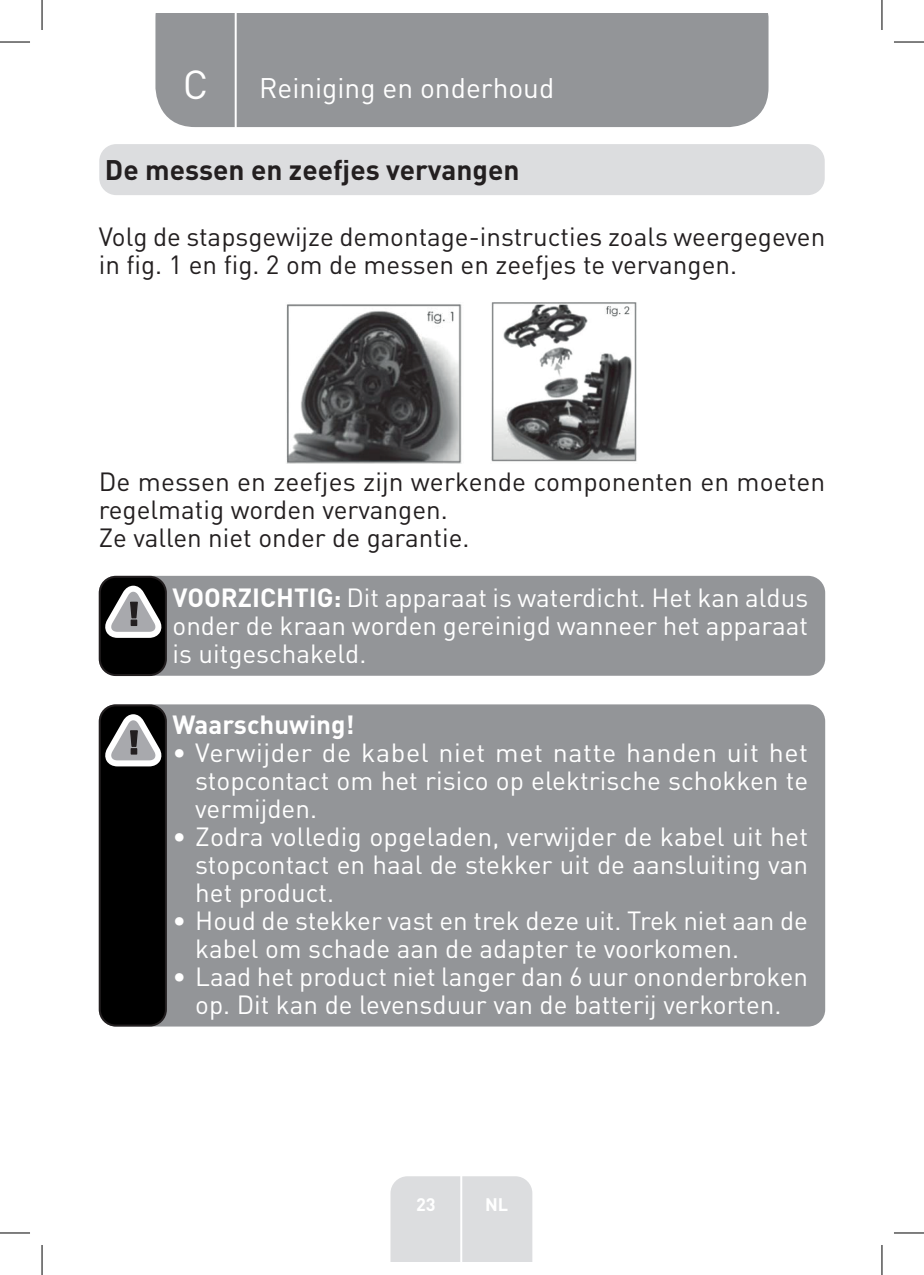
<style>
.page{position:relative;width:924px;height:1275px;background:#fff}
.page>*{position:absolute;margin:0;border:0;box-sizing:border-box;transform-origin:0 0}
.t1{font:40px "DIN Pro";color:#fff}
.Headline-01{font:700 28px "DIN Pro";color:#231f20}
.TitreGauche__gabarit{font:28px "DIN Pro";color:#fff}
.Large_Text__3_2_mm__-_White{font:26px/28px "DIN Pro";color:#fff;text-align:justify}
.Large_Text__3_2_mm{font:26px/28px "DIN Pro";color:#231f20}
.Large_Text__3_2_mm__-_White-2{font:700 26px "DIN Pro";color:#fff}
.t2{font:700 18px "DIN Pro";color:#fff}
.s1{font-weight:700}
</style>
<div class="page">
<div style="left:155px;top:14px;width:613px;height:113px;background:#939598"></div>
<div style="left:390px;top:1176px;width:142px;height:85px;background:#dcdddf"></div>
<hr style="left:460px;top:1153px;width:2px;height:108px;background:#fff">
<hr style="left:234px;top:14px;width:2px;height:116px;background:#fff">
<div style="left:99px;top:144px;width:725px;height:51px;background:#dcdddf;border-radius:17px"></div>
<img style="left:491px;top:302px;width:146px;height:160px">
<img style="left:286px;top:304px;width:176px;height:159px">
<div style="left:99px;top:576px;width:725px;height:100px;background:#939598;border-radius:17px"></div>
<div style="left:100px;top:577px;width:66px;height:98px;background:#000;border-radius:16px"></div>
<div style="left:99px;top:576px;width:68px;height:100px;border:2px solid #231f20;border-radius:16px"></div>
<svg style="left:105px;top:585px;width:57px;height:53px"></svg>
<div style="left:99px;top:704px;width:725px;height:322px;background:#939598;border-radius:17px"></div>
<div style="left:100px;top:705px;width:66px;height:320px;background:#000;border-radius:16px"></div>
<div style="left:99px;top:704px;width:68px;height:322px;border:2px solid #231f20;border-radius:16px"></div>
<svg style="left:105px;top:714px;width:57px;height:52px"></svg>
<hr style="left:0;top:42px;width:30px;height:1px;background:#000">
<hr style="left:893px;top:42px;width:30px;height:1px;background:#000">
<hr style="left:0;top:1232px;width:30px;height:1px;background:#000">
<hr style="left:893px;top:1232px;width:30px;height:1px;background:#000">
<hr style="left:42px;top:0;width:1px;height:30px;background:#000">
<hr style="left:42px;top:1245px;width:1px;height:30px;background:#000">
<hr style="left:881px;top:0;width:1px;height:30px;background:#000">
<hr style="left:881px;top:1245px;width:1px;height:30px;background:#000">
<p class="t1" style="left:183px;top:57px;width:27px">C</p>
<p class="TitreGauche__gabarit" style="left:259px;top:69px;width:296px">Reiniging en onderhoud</p>
<p class="Headline-01" style="left:105px;top:150px;width:416px">De messen en zeefjes vervangen</p>
<p class="Large_Text__3_2_mm" style="left:99px;top:221px;width:727px">Volg de stapsgewijze demontage-instructies zoals weergegeven in fig. 1 en fig. 2 om de messen en zeefjes te vervangen.</p>
<p class="Large_Text__3_2_mm" style="left:99px;top:467px;width:727px">De messen en zeefjes zijn werkende componenten en moeten regelmatig worden vervangen.</p>
<p class="Large_Text__3_2_mm" style="left:99px;top:523px;width:372px">Ze vallen niet onder de garantie.</p>
<p class="Large_Text__3_2_mm__-_White" style="left:172px;top:582px;width:637px"><span class="s1">VOORZICHTIG:</span> Dit apparaat is waterdicht. Het kan aldus onder de kraan worden gereinigd wanneer het apparaat is uitgeschakeld.</p>
<p class="Large_Text__3_2_mm__-_White-2" style="left:172px;top:707px;width:183px">Waarschuwing!</p>
<p class="Large_Text__3_2_mm__-_White" style="left:195px;top:738px;width:614px;text-indent:-23px">• Verwijder de kabel niet met natte handen uit het stopcontact om het risico op elektrische schokken te vermijden.</p>
<p class="Large_Text__3_2_mm__-_White" style="left:195px;top:822px;width:614px;text-indent:-23px">• Zodra volledig opgeladen, verwijder de kabel uit het stopcontact en haal de stekker uit de aansluiting van het product.</p>
<p class="Large_Text__3_2_mm__-_White" style="left:195px;top:906px;width:614px;text-indent:-23px">• Houd de stekker vast en trek deze uit. Trek niet aan de kabel om schade aan de adapter te voorkomen.</p>
<p class="Large_Text__3_2_mm__-_White" style="left:172px;top:962px;width:636px;text-align:center">• Laad het product niet langer dan 6 uur ononderbroken op. Dit kan de levensduur van de batterij verkorten.</p>
<p class="t2" style="left:416px;top:1192px;width:21px">23</p>
<p class="t2" style="left:485px;top:1192px;width:25px">NL</p>
</div>
